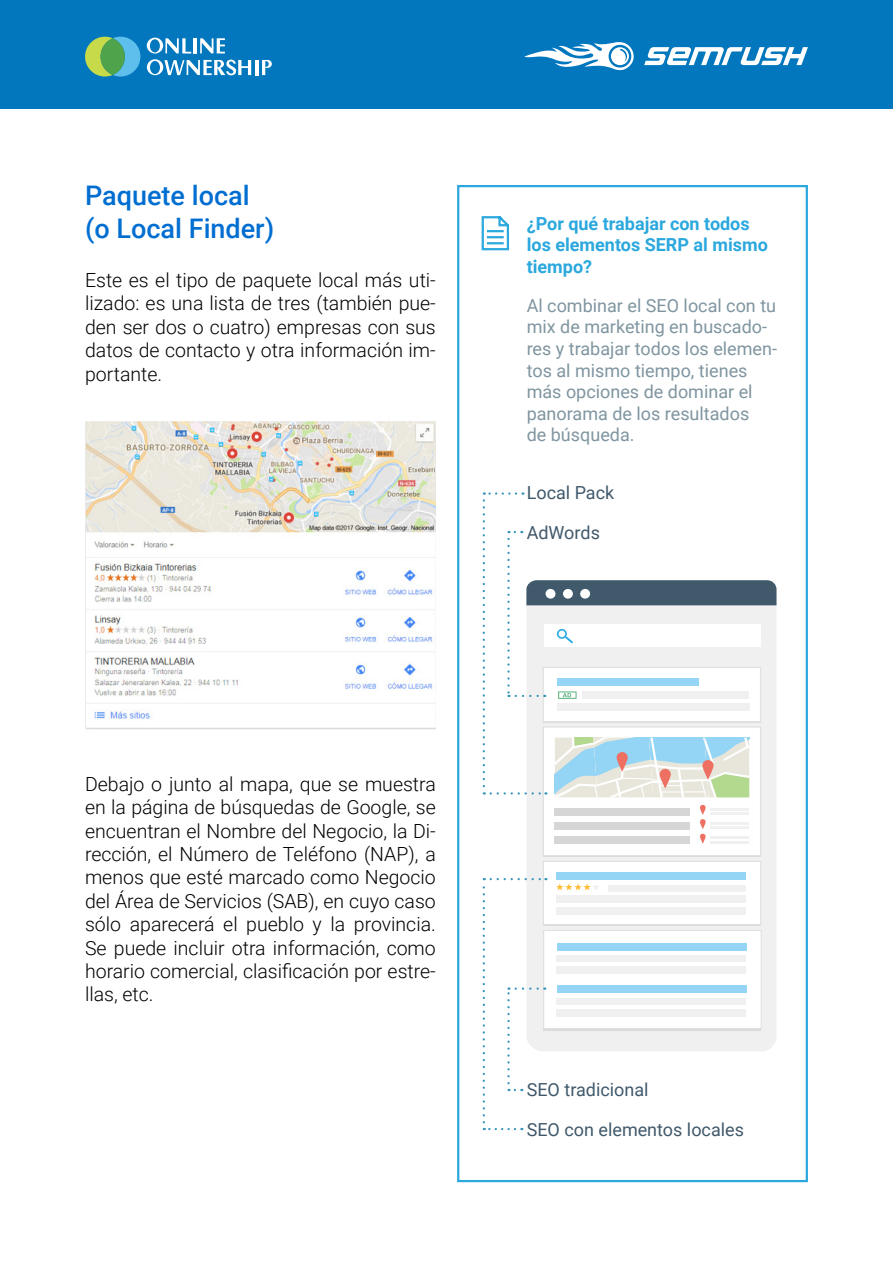
<style>
.page{position:relative;width:893px;height:1263px;background:#fff}
.page>*{position:absolute;margin:0;border:0;box-sizing:border-box;transform-origin:0 0}
.Sub_head{font:500 27px/32.4px "Roboto";color:#006ed1}
.Main_text{font:300 19.5px/23.4px "Roboto";color:#000;text-align:justify}
.Notes_text{font:18px/21.6px "Roboto";color:#7f95a0}
.Notes_text-2{font:700 18px/21.6px "Roboto";color:#2ba8de}
.Notes_text-3{font:18px "Roboto";color:#40596b}
</style>
<div class="page">
<div style="left:0;top:0;width:893px;height:108px;background:#0277bd"></div>
<svg style="left:644px;top:47px;width:164px;height:18px"></svg>
<svg style="left:524px;top:42px;width:110px;height:29px"></svg>
<svg style="left:85px;top:37px;width:55px;height:40px"></svg>
<div style="left:101px;top:38px;width:24px;height:37px;background:#4fa34a;border-radius:50%"></div>
<hr style="left:255px;top:60px;width:3px;height:15px;background:#fff">
<svg style="left:262px;top:60px;width:10px;height:15px"></svg>
<svg style="left:147px;top:38px;width:104px;height:37px"></svg>
<div style="left:526px;top:798px;width:250px;height:253px;background:#f0f0f0"></div>
<div style="left:543px;top:930px;width:219px;height:99px;background:#fff;border:1px solid #e0e0e0"></div>
<div style="left:557px;top:943px;width:189px;height:7px;background:#94d4f5"></div>
<div style="left:556px;top:955px;width:190px;height:7px;background:#f0f0f0"></div>
<div style="left:557px;top:966px;width:189px;height:8px;background:#f0f0f0"></div>
<div style="left:557px;top:986px;width:189px;height:7px;background:#94d4f5"></div>
<div style="left:556px;top:998px;width:190px;height:7px;background:#f0f0f0"></div>
<div style="left:557px;top:1009px;width:189px;height:7px;background:#f0f0f0"></div>
<div style="left:543px;top:726px;width:218px;height:130px;background:#fff;border:1px solid #e0e0e0"></div>
<div style="left:555px;top:808px;width:135px;height:7px;background:#d6d6d6"></div>
<div style="left:555px;top:822px;width:135px;height:7px;background:#d6d6d6"></div>
<div style="left:555px;top:836px;width:135px;height:7px;background:#d6d6d6"></div>
<hr style="left:710px;top:808px;width:39px;height:2px;background:#f0f0f0">
<hr style="left:710px;top:812px;width:39px;height:3px;background:#f0f0f0">
<svg style="left:700px;top:805px;width:6px;height:10px"></svg>
<hr style="left:710px;top:822px;width:39px;height:2px;background:#f0f0f0">
<hr style="left:710px;top:826px;width:39px;height:3px;background:#f0f0f0">
<svg style="left:700px;top:819px;width:6px;height:10px"></svg>
<hr style="left:710px;top:837px;width:39px;height:2px;background:#f0f0f0">
<hr style="left:710px;top:841px;width:39px;height:3px;background:#f0f0f0">
<svg style="left:700px;top:834px;width:6px;height:10px"></svg>
<div style="left:543px;top:861px;width:218px;height:64px;background:#fff;border:1px solid #e0e0e0"></div>
<div style="left:557px;top:872px;width:189px;height:7px;background:#94d4f5"></div>
<div style="left:608px;top:885px;width:137px;height:6px;background:#f0f0f0"></div>
<div style="left:556px;top:896px;width:189px;height:7px;background:#f0f0f0"></div>
<div style="left:556px;top:907px;width:189px;height:7px;background:#f0f0f0"></div>
<svg style="left:556px;top:883px;width:43px;height:7px"></svg>
<div style="left:457px;top:185px;width:351px;height:997px;border:2px solid #2ba8de"></div>
<svg style="left:481px;top:216px;width:28px;height:35px"></svg>
<svg style="left:507px;top:987px;width:3px;height:96px"></svg>
<svg style="left:516px;top:987px;width:29px;height:3px"></svg>
<svg style="left:483px;top:492px;width:293px;height:306px"></svg>
<svg style="left:484px;top:1128px;width:31px;height:2px"></svg>
<svg style="left:483px;top:878px;width:2px;height:244px"></svg>
<svg style="left:491px;top:878px;width:55px;height:2px"></svg>
<img style="left:85px;top:422px;width:351px;height:307px">
<p class="Sub_head" style="left:85px;top:178px;width:191px">Paquete local (o Local Finder)</p>
<p class="Main_text" style="left:85px;top:268px;width:352px">Este es el tipo de paquete local más uti&shy;lizado: es una lista de tres (también pue&shy;den ser dos o cuatro) empresas con sus datos de contacto y otra información im&shy;portante.</p>
<p class="Notes_text-2" style="left:527px;top:212px;width:243px">¿Por qué trabajar con todos los elementos SERP al mismo tiempo?</p>
<p class="Notes_text" style="left:527px;top:294px;width:252px">Al combinar el SEO local con tu mix de marketing en buscado&shy;res y trabajar todos los elemen&shy;tos al mismo tiempo, tienes más opciones de dominar el panorama de los resultados<br>de búsqueda.</p>
<p class="Notes_text-3" style="left:527px;top:480px;width:89px">Local Pack</p>
<p class="Notes_text-3" style="left:527px;top:520px;width:75px">AdWords</p>
<p class="Main_text" style="left:85px;top:771px;width:352px">Debajo o junto al mapa, que se muestra en la página de búsquedas de Google, se encuentran el Nombre del Negocio, la Di&shy;rección, el Número de Teléfono (NAP), a menos que esté marcado como Negocio del Área de Servicios (SAB), en cuyo caso sólo aparecerá el pueblo y la provincia.<br>Se puede incluir otra información, como horario comercial, clasificación por estre&shy;llas, etc.</p>
<p class="Notes_text-3" style="left:527px;top:1077px;width:123px">SEO tradicional</p>
<p class="Notes_text-3" style="left:527px;top:1117px;width:219px">SEO con elementos locales</p>
</div>
